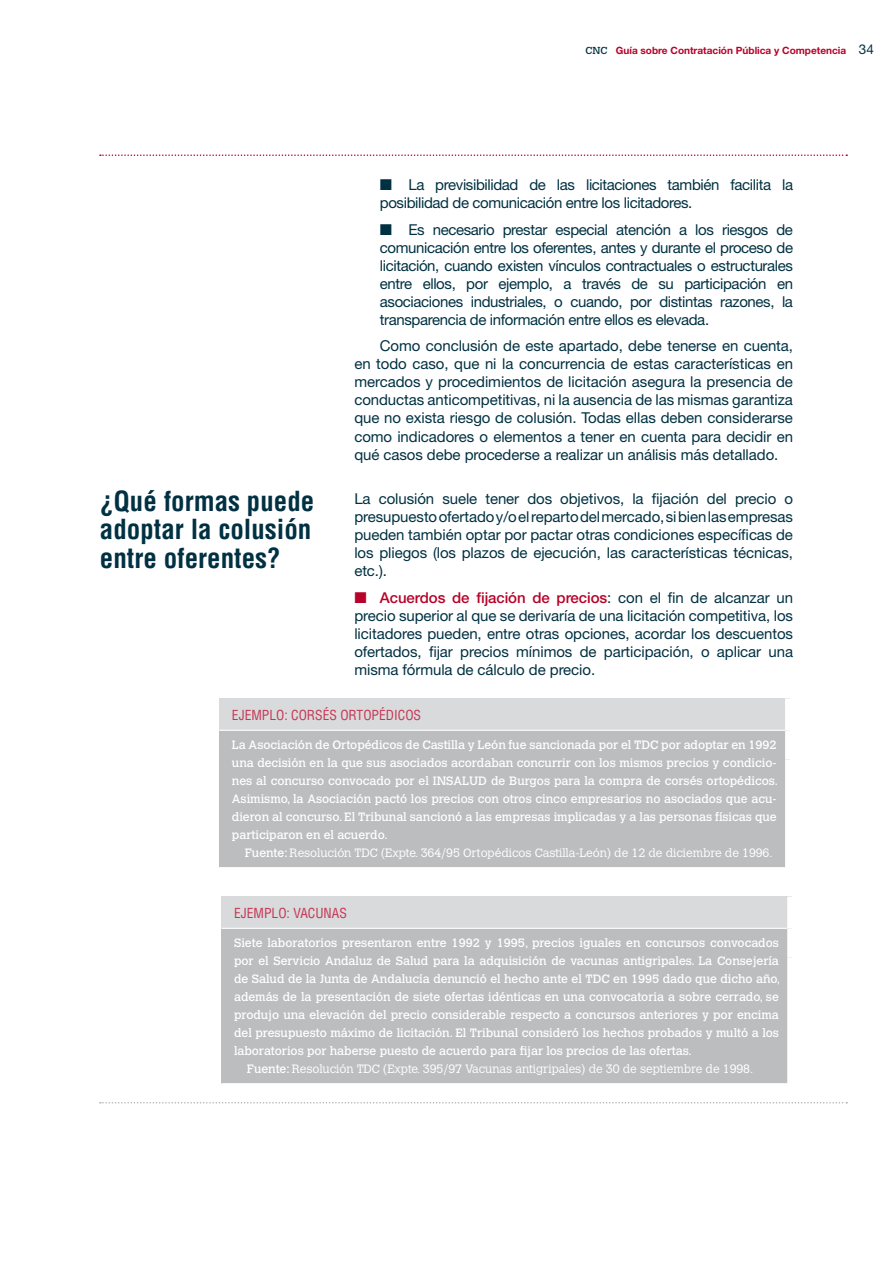
<style>
.page{position:relative;width:893px;height:1263px;background:#fff}
.page>*{position:absolute;margin:0;border:0;box-sizing:border-box;transform-origin:0 0}
.t1{font:700 condensed 27px/28.5px "Helvetica";color:#003142;text-align:justify}
.t2{font:15px/18px "Helvetica Neue";letter-spacing:-.025em;color:#003142;text-align:justify}
.t3{font:condensed 13.5px "Helvetica";color:#c53554}
.t4{font:12px/18px "Calvert MT Std";letter-spacing:-.005em;color:#fff;text-align:justify}
.t5{font:300 12px "Calvert MT Std";letter-spacing:-.005em;color:#fff}
.t6{font:700 10.05px "Helvetica Neue";color:#b70229}
.s1{font-family:"Calvert MT Std";font-weight:400;color:#003142}
.s2{font-weight:400;font-size:13.5px;color:#003142}
.s3{font-family:"Flama";font-weight:300}
.s4{font-family:"Flama";font-weight:300;color:#b70229}
.s5{font-weight:500;color:#b70229}
.s6{font-weight:400}
</style>
<div class="page">
<svg style="left:100px;top:1102px;width:747px;height:1px"></svg>
<svg style="left:100px;top:154px;width:747px;height:2px"></svg>
<div style="left:219px;top:698px;width:571px;height:32px;background:#d9dadb"></div>
<div style="left:219px;top:730px;width:571px;height:138px;background:#bcbdbf"></div>
<div style="left:785px;top:698px;width:9px;height:32px;background:#fff"></div>
<div style="left:785px;top:730px;width:9px;height:30px;background:#fff"></div>
<div style="left:785px;top:760px;width:9px;height:29px;background:#fff"></div>
<div style="left:785px;top:789px;width:9px;height:79px;background:#fff"></div>
<hr style="left:219px;top:730px;width:566px;height:1px;background:#fff">
<hr style="left:219px;top:867px;width:566px;height:1px;background:#fff">
<div style="left:221px;top:897px;width:571px;height:31px;background:#d9dadb"></div>
<div style="left:221px;top:928px;width:571px;height:156px;background:#bcbdbf"></div>
<div style="left:787px;top:897px;width:9px;height:31px;background:#fff"></div>
<div style="left:787px;top:928px;width:9px;height:30px;background:#fff"></div>
<div style="left:787px;top:958px;width:9px;height:29px;background:#fff"></div>
<div style="left:787px;top:987px;width:9px;height:97px;background:#fff"></div>
<hr style="left:221px;top:928px;width:566px;height:1px;background:#fff">
<hr style="left:221px;top:1083px;width:566px;height:1px;background:#fff">
<p class="t6" style="left:585px;top:44px;width:290px"><span class="s1">CNC</span> Guía sobre Contratación Pública y Competencia <span class="s2">34</span></p>
<h1 class="t1" style="left:100px;top:486px;width:216px">¿Qué formas puede adoptar la colusión entre oferentes?</h1>
<p class="t2" style="left:380px;top:176px;width:415px"><span class="s3">π</span> La previsibilidad de las licitaciones también facilita la posibilidad de comunicación entre los licitadores.</p>
<p class="t2" style="left:380px;top:220px;width:415px"><span class="s3">π</span> Es necesario prestar especial atención a los riesgos de comunicación entre los oferentes, antes y durante el proceso de licitación, cuando existen vínculos contractuales o estructurales entre ellos, por ejemplo, a través de su participación en asociaciones industriales, o cuando, por distintas razones, la transparencia de información entre ellos es elevada.</p>
<p class="t2" style="left:354px;top:337px;width:440px;text-indent:26px">Como conclusión de este apartado, debe tenerse en cuenta, en todo caso, que ni la concurrencia de estas características en mercados y procedimientos de licitación asegura la presencia de conductas anticompetitivas, ni la ausencia de las mismas garantiza que no exista riesgo de colusión. Todas ellas deben considerarse como indicadores o elementos a tener en cuenta para decidir en qué casos debe procederse a realizar un análisis más detallado.</p>
<p class="t2" style="left:354px;top:489px;width:440px">La colusión suele tener dos objetivos, la fijación del precio o presupuesto ofertado y/o el reparto del mercado, si bien las empresas pueden también optar por pactar otras condiciones específicas de los pliegos (los plazos de ejecución, las características técnicas, etc.).</p>
<p class="t2" style="left:354px;top:588px;width:440px"><span class="s4">π</span> <span class="s5">Acuerdos de fijación de precios</span>: con el fin de alcanzar un precio superior al que se derivaría de una licitación competitiva, los licitadores pueden, entre otras opciones, acordar los descuentos ofertados, fijar precios mínimos de participación, o aplicar una misma fórmula de cálculo de precio.</p>
<p class="t3" style="left:232px;top:707px;width:16px">EJEMPLO</p>
<p class="t3" style="left:284px;top:707px;width:65px">: CORSÉS ORTOP</p>
<p class="t3" style="left:379px;top:707px;width:15px">ÉDICOS</p>
<p class="t4" style="left:232px;top:736px;width:547px">La Asociación de Ortopédicos de Castilla y León fue sancionada por el TDC por adoptar en 1992 una decisión en la que sus asociados acordaban concurrir con los mismos precios y condicio&shy;nes al concurso convocado por el INSALUD de Burgos para la compra de corsés ortopédicos.<br>Asimismo, la Asociación pactó los precios con otros cinco empresarios no asociados que acu&shy;dieron al concurso. El Tribunal sancionó a las empresas implicadas y a las personas físicas que participaron en el acuerdo.</p>
<p class="t5" style="left:245px;top:846px;width:529px"><span class="s6">Fuente:</span> Resolución TDC (Expte. 364/95 Ortopédicos Castilla-León) de 12 de diciembre de 1996.</p>
<p class="t3" style="left:234px;top:905px;width:16px">EJEMPLO</p>
<p class="t3" style="left:287px;top:905px;width:23px">: VACUNAS</p>
<p class="t4" style="left:234px;top:934px;width:546px">Siete laboratorios presentaron entre 1992 y 1995, precios iguales en concursos convocados</p>
<p class="t4" style="left:234px;top:952px;width:546px">por el Servicio Andaluz de Salud para la adquisición de vacunas antigripales. La Consejería</p>
<p class="t4" style="left:234px;top:970px;width:548px">de Salud de la Junta de Andalucía denunció el hecho ante el TDC en 1995 dado que dicho año,</p>
<p class="t4" style="left:234px;top:988px;width:546px">además de la presentación de siete ofertas idénticas en una convocatoria a sobre cerrado, se</p>
<p class="t4" style="left:234px;top:1006px;width:546px">produjo una elevación del precio considerable respecto a concursos anteriores y por encima</p>
<p class="t4" style="left:234px;top:1024px;width:546px">del presupuesto máximo de licitación. El Tribunal consideró los hechos probados y multó a los</p>
<p class="t4" style="left:234px;top:1042px;width:459px">laboratorios por haberse puesto de acuerdo para fijar los precios de las ofertas.</p>
<p class="t5" style="left:247px;top:1062px;width:508px"><span class="s6">Fuente:</span> Resolución TDC (Expte. 395/97 Vacunas antigripales) de 30 de septiembre de 1998.</p>
</div>
